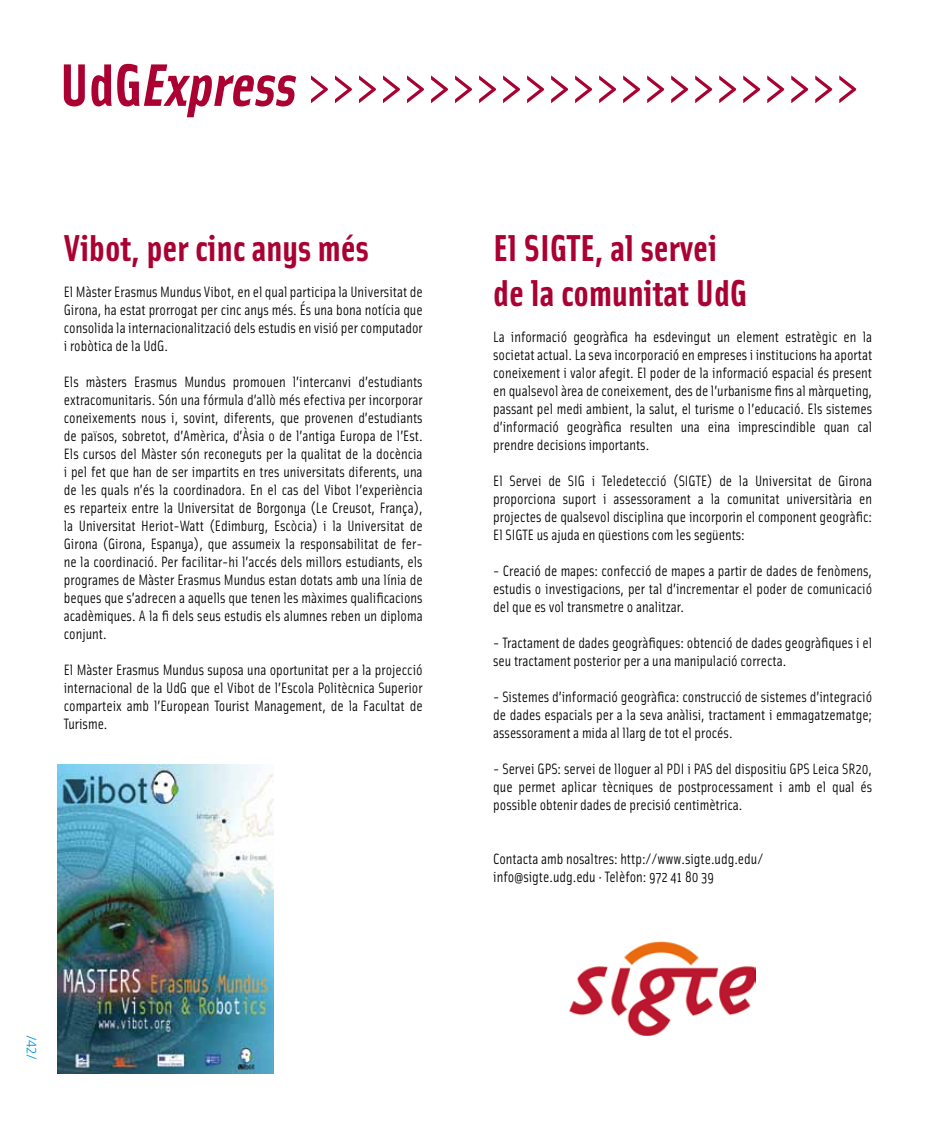
<style>
.page{position:relative;width:936px;height:1132px;background:#fff}
.page>*{position:absolute;margin:0;border:0;box-sizing:border-box;transform-origin:0 0}
.t1{font:700 37.5px/45px "Solex";color:#aa0132}
.t2{font:15px/18px "Solex";color:#000;text-align:justify}
.t3{font:300 13.5px "Frutiger LT";color:#009ee0}
</style>
<div class="page">
<svg style="left:64px;top:64px;width:792px;height:53px"></svg>
<img style="left:58px;top:764px;width:215px;height:309px">
<img style="left:569px;top:941px;width:186px;height:93px">
<h1 class="t1" style="left:64px;top:223px;width:306px">Vibot, per cinc anys més</h1>
<p class="t2" style="left:64px;top:282px;width:360px">El Màster Erasmus Mundus Vibot, en el qual participa la Universitat de Girona, ha estat prorrogat per cinc anys més. És una bona notícia que consolida la internacionalització dels estudis en visió per computador i robòtica de la UdG.</p>
<p class="t2" style="left:64px;top:372px;width:360px">Els màsters Erasmus Mundus promouen l’intercanvi d’estudiants extracomunitaris. Són una fórmula d’allò més efectiva per incorporar coneixements nous i, sovint, diferents, que provenen d’estudiants de països, sobretot, d’Amèrica, d’Àsia o de l’antiga Europa de l’Est.<br>Els cursos del Màster són reconeguts per la qualitat de la docència i pel fet que han de ser impartits en tres universitats diferents, una de les quals n’és la coordinadora. En el cas del Vibot l’experiència es reparteix entre la Universitat de Borgonya (Le Creusot, França), la Universitat Heriot-Watt (Edimburg, Escòcia) i la Universitat de Girona (Girona, Espanya), que assumeix la responsabilitat de fer&shy;ne la coordinació. Per facilitar-hi l’accés dels millors estudiants, els programes de Màster Erasmus Mundus estan dotats amb una línia de beques que s’adrecen a aquells que tenen les màximes qualificacions acadèmiques. A la fi dels seus estudis els alumnes reben un diploma conjunt.</p>
<p class="t2" style="left:64px;top:660px;width:360px">El Màster Erasmus Mundus suposa una oportunitat per a la projecció internacional de la UdG que el Vibot de l’Escola Politècnica Superior comparteix amb l’European Tourist Management, de la Facultat de Turisme.</p>
<p class="t3" style="left:39px;top:1035px;width:25px;rotate:90deg">/42/</p>
<h1 class="t1" style="left:493px;top:223px;width:255px">El SIGTE, al servei de la comunitat UdG</h1>
<p class="t2" style="left:493px;top:327px;width:380px">La informació geogràfica ha esdevingut un element estratègic en la societat actual. La seva incorporació en empreses i institucions ha aportat coneixement i valor afegit. El poder de la informació espacial és present en qualsevol àrea de coneixement, des de l’urbanisme fins al màrqueting, passant pel medi ambient, la salut, el turisme o l’educació. Els sistemes d’informació geogràfica resulten una eina imprescindible quan cal prendre decisions importants.</p>
<p class="t2" style="left:493px;top:471px;width:380px">El Servei de SIG i Teledetecció (SIGTE) de la Universitat de Girona proporciona suport i assessorament a la comunitat universitària en projectes de qualsevol disciplina que incorporin el component geogràfic:<br>El SIGTE us ajuda en qüestions com les següents:</p>
<p class="t2" style="left:493px;top:561px;width:380px">- Creació de mapes: confecció de mapes a partir de dades de fenòmens, estudis o investigacions, per tal d’incrementar el poder de comunicació del que es vol transmetre o analitzar.</p>
<p class="t2" style="left:493px;top:633px;width:380px">- Tractament de dades geogràfiques: obtenció de dades geogràfiques i el seu tractament posterior per a una manipulació correcta.</p>
<p class="t2" style="left:493px;top:687px;width:380px">- Sistemes d’informació geogràfica: construcció de sistemes d’integració de dades espacials per a la seva anàlisi, tractament i emmagatzematge; assessorament a mida al llarg de tot el procés.</p>
<p class="t2" style="left:493px;top:759px;width:380px">- Servei GPS: servei de lloguer al PDI i PAS del dispositiu GPS Leica SR20, que permet aplicar tècniques de postprocessament i amb el qual és possible obtenir dades de precisió centimètrica.</p>
<p class="t2" style="left:493px;top:849px;width:271px">Contacta amb nosaltres: http://www.sigte.udg.edu/ info@sigte.udg.edu · Telèfon: 972 41 80 39</p>
</div>
